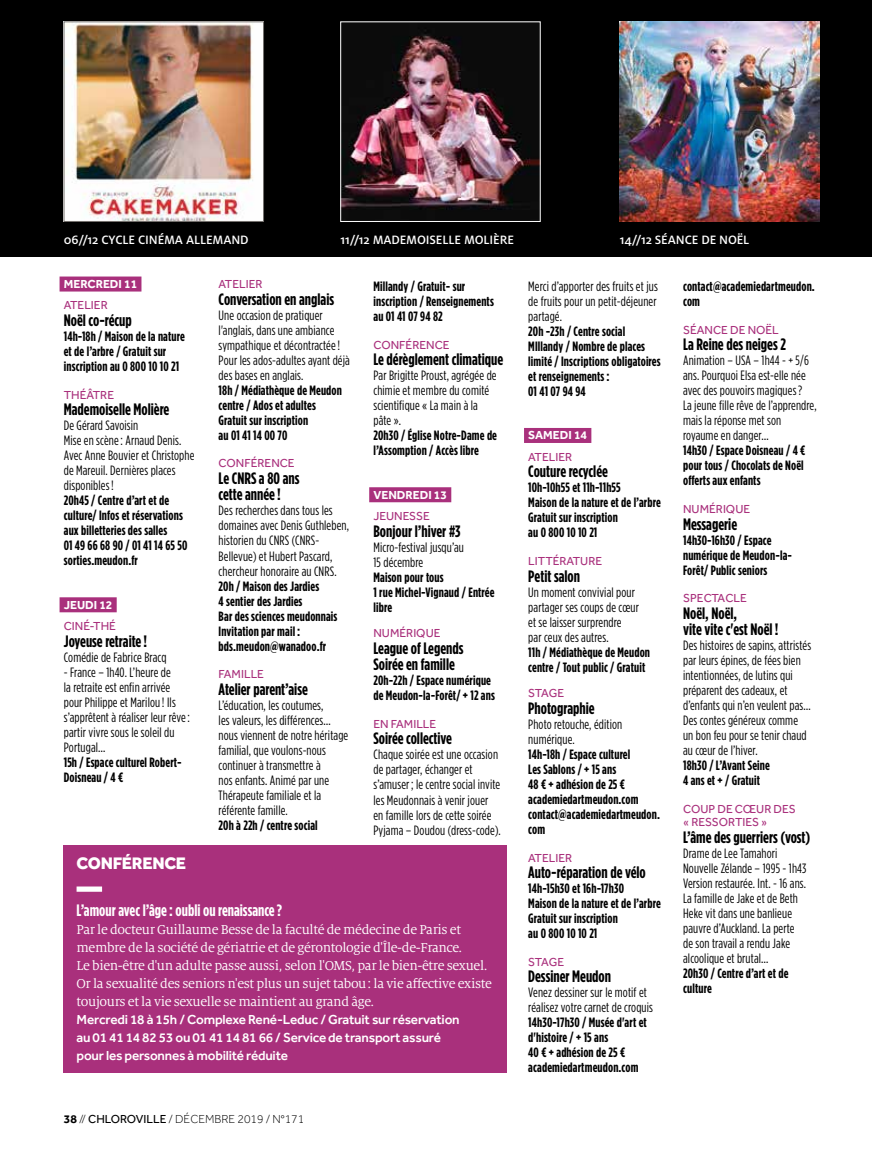
<style>
.page{position:relative;width:872px;height:1149px;background:#fff}
.page>*{position:absolute;margin:0;border:0;box-sizing:border-box;transform-origin:0 0}
.t1{font:800 17.25px "Effra";letter-spacing:-.015em;color:#fff}
.t2{font:700 16.5px/16.5px "Gotham Condensed";color:#000}
.t3{font:700 16.5px "Gotham Condensed";color:#fff}
.t4{font:14.25px/18px "Milo Serif OT";letter-spacing:-.025em;color:#fff}
.t5{font:13.5px/15px "Gotham Condensed";letter-spacing:.01em;color:#000}
.t6{font:700 13.5px/15px "Gotham Condensed";letter-spacing:.01em;color:#000}
.t7{font:500 13.5px/18px "Effra";letter-spacing:-.015em;color:#fff}
.t8{font:500 13.35px "Milo OT";letter-spacing:-.01em;color:#fff}
.t9{font:12px/12.8px "Effra";color:#a9307c}
.t10{font:700 12px "Effra";color:#fff}
.t11{font:300 12px "Effra";color:#000}
.s1{font-weight:700}
.s2{font-weight:400}
</style>
<div class="page">
<div style="left:0;top:0;width:872px;height:256px;background:#000"></div>
<div style="left:60px;top:276px;width:81px;height:15px;background:#a9307c"></div>
<div style="left:60px;top:597px;width:57px;height:15px;background:#a9307c"></div>
<div style="left:369px;top:487px;width:82px;height:15px;background:#a9307c"></div>
<div style="left:524px;top:428px;width:67px;height:15px;background:#a9307c"></div>
<img style="left:342px;top:24px;width:196px;height:195px">
<img style="left:66px;top:24px;width:196px;height:195px">
<img style="left:620px;top:22px;width:199px;height:199px">
<div style="left:64px;top:844px;width:443px;height:228px;background:#a9307c"></div>
<div style="left:77px;top:886px;width:25px;height:5px;background:#fff"></div>
<p class="t8" style="left:64px;top:232px;width:186px">06//12 CYCLE CINÉMA ALLEMAND</p>
<p class="t8" style="left:340px;top:232px;width:175px">11//12 MADEMOISELLE MOLIÈRE</p>
<p class="t8" style="left:620px;top:232px;width:131px">14//12 SÉANCE DE NOËL</p>
<p class="t10" style="left:64px;top:276px;width:75px">MERCREDI 11</p>
<p class="t9" style="left:64px;top:299px;width:45px">ATELIER</p>
<p class="t2" style="left:64px;top:311px;width:70px">Noël co-récup</p>
<p class="t6" style="left:64px;top:328px;width:122px">14h-18h / Maison de la nature et de l’arbre / Gratuit sur inscription au 0 800 10 10 21</p>
<p class="t9" style="left:64px;top:388px;width:52px">THÉÂTRE</p>
<p class="t2" style="left:64px;top:401px;width:107px">Mademoiselle Molière</p>
<p class="t5" style="left:64px;top:417px;width:132px">De Gérard Savoisin<br>Mise en scène : Arnaud Denis.<br>Avec Anne Bouvier et Christophe de Mareuil. Dernières places disponibles !</p>
<p class="t6" style="left:64px;top:493px;width:125px">20h45 / Centre d’art et de culture/ Infos et réservations aux billetteries des salles<br>01 49 66 68 90 / 01 41 14 65 50 sorties.meudon.fr</p>
<p class="t10" style="left:64px;top:597px;width:50px">JEUDI 12</p>
<p class="t9" style="left:64px;top:619px;width:54px">CINÉ-THÉ</p>
<p class="t2" style="left:64px;top:632px;width:85px">Joyeuse retraite !</p>
<p class="t5" style="left:64px;top:649px;width:104px">Comédie de Fabrice Bracq</p>
<p class="t5" style="left:64px;top:664px;width:128px">- France – 1h40. L’heure de<br>la retraite est enfin arrivée pour Philippe et Marilou ! Ils s’apprêtent à réaliser leur rêve : partir vivre sous le soleil du<br>Portugal…</p>
<p class="t6" style="left:64px;top:754px;width:119px">15h / Espace culturel Robert-<br>Doisneau / 4 €</p>
<p class="t9" style="left:219px;top:277px;width:45px">ATELIER</p>
<p class="t2" style="left:219px;top:290px;width:117px">Conversation en anglais</p>
<p class="t5" style="left:219px;top:307px;width:133px">Une occasion de pratiquer l'anglais, dans une ambiance sympathique et décontractée !<br>Pour les ados-adultes ayant déjà des bases en anglais.</p>
<p class="t6" style="left:219px;top:382px;width:125px">18h / Médiathèque de Meudon centre / Ados et adultes<br>Gratuit sur inscription<br>au 01 41 14 00 70</p>
<p class="t9" style="left:219px;top:457px;width:78px">CONFÉRENCE</p>
<p class="t2" style="left:219px;top:469px;width:82px">Le CNRS a 80 ans cette année !</p>
<p class="t5" style="left:219px;top:503px;width:132px">Des recherches dans tous les domaines avec Denis Guthleben, historien du CNRS (CNRS-<br>Bellevue) et Hubert Pascard, chercheur honoraire au CNRS.</p>
<p class="t6" style="left:219px;top:578px;width:120px">20h / Maison des Jardies<br>4 sentier des Jardies<br>Bar des sciences meudonnais<br>Invitation par mail : bds.meudon@wanadoo.fr</p>
<p class="t9" style="left:219px;top:667px;width:47px">FAMILLE</p>
<p class="t2" style="left:219px;top:680px;width:91px">Atelier parent’aise</p>
<p class="t5" style="left:219px;top:697px;width:131px">L’éducation, les coutumes,<br>les valeurs, les différences… nous viennent de notre héritage familial, que voulons-nous continuer à transmettre à<br>nos enfants. Animé par une<br>Thérapeute familiale et la référente famille.</p>
<p class="t6" style="left:219px;top:817px;width:101px">20h à 22h / centre social</p>
<p class="t6" style="left:373px;top:278px;width:122px">Millandy / Gratuit- sur inscription / Renseignements au 01 41 07 94 82</p>
<p class="t9" style="left:373px;top:338px;width:78px">CONFÉRENCE</p>
<p class="t2" style="left:373px;top:351px;width:131px">Le dérèglement climatique</p>
<p class="t5" style="left:373px;top:367px;width:125px">Par Brigitte Proust, agrégée de chimie et membre du comité scientifique « La main à la pâte ».</p>
<p class="t6" style="left:373px;top:428px;width:125px">20h30 / Église Notre-Dame de l’Assomption / Accès libre</p>
<p class="t10" style="left:373px;top:487px;width:75px">VENDREDI 13</p>
<p class="t9" style="left:373px;top:509px;width:58px">JEUNESSE</p>
<p class="t2" style="left:373px;top:522px;width:89px">Bonjour l’hiver #3</p>
<p class="t5" style="left:373px;top:539px;width:92px">Micro-festival jusqu’au<br>15 décembre</p>
<p class="t6" style="left:373px;top:569px;width:123px">Maison pour tous<br>1 rue Michel-Vignaud / Entrée libre</p>
<p class="t9" style="left:373px;top:626px;width:69px">NUMÉRIQUE</p>
<p class="t2" style="left:373px;top:639px;width:91px">League of Legends<br>Soirée en famille</p>
<p class="t6" style="left:373px;top:672px;width:123px">20h-22h / Espace numérique de Meudon-la-Forêt/ + 12 ans</p>
<p class="t9" style="left:373px;top:717px;width:64px">EN FAMILLE</p>
<p class="t2" style="left:373px;top:730px;width:80px">Soirée collective</p>
<p class="t5" style="left:373px;top:746px;width:129px">Chaque soirée est une occasion de partager, échanger et s’amuser ; le centre social invite les Meudonnais à venir jouer en famille lors de cette soirée<br>Pyjama – Doudou (dress-code).</p>
<p class="t1" style="left:77px;top:852px;width:111px">CONFÉRENCE</p>
<p class="t3" style="left:77px;top:900px;width:207px">L’amour avec l’âge : oubli ou renaissance ?</p>
<p class="t4" style="left:77px;top:920px;width:417px">Par le docteur Guillaume Besse de la faculté de médecine de Paris et membre de la société de gériatrie et de gérontologie d'Île-de-France.<br>Le bien-être d'un adulte passe aussi, selon l'OMS, par le bien-être sexuel.<br>Or la sexualité des seniors n'est plus un sujet tabou: la vie affective existe toujours et la vie sexuelle se maintient au grand âge.</p>
<p class="t7" style="left:77px;top:1009px;width:385px">Mercredi 18 à 15h / Complexe René-Leduc / Gratuit sur réservation au 01 41 14 82 53 ou 01 41 14 81 66 / Service de transport assuré pour les personnes à mobilité réduite</p>
<p class="t11" style="left:64px;top:1111px;width:242px"><span class="s1">38</span> // <span class="s2">CHLOROVILLE</span> / DÉCEMBRE 2019 / N°171</p>
<p class="t5" style="left:528px;top:278px;width:131px;text-align:justify">Merci d’apporter des fruits et jus de fruits pour un petit-déjeuner partagé.</p>
<p class="t6" style="left:528px;top:323px;width:134px">20h -23h / Centre social<br>MIllandy / Nombre de places limité / Inscriptions obligatoires et renseignements :<br>01 41 07 94 94</p>
<p class="t10" style="left:528px;top:428px;width:60px">SAMEDI 14</p>
<p class="t9" style="left:528px;top:450px;width:45px">ATELIER</p>
<p class="t2" style="left:528px;top:463px;width:81px">Couture recyclée</p>
<p class="t6" style="left:528px;top:480px;width:134px">10h-10h55 et 11h-11h55<br>Maison de la nature et de l’arbre<br>Gratuit sur inscription<br>au 0 800 10 10 21</p>
<p class="t9" style="left:528px;top:554px;width:75px">LITTÉRATURE</p>
<p class="t2" style="left:528px;top:567px;width:53px">Petit salon</p>
<p class="t5" style="left:528px;top:584px;width:112px">Un moment convivial pour partager ses coups de cœur et se laisser surprendre<br>par ceux des autres.</p>
<p class="t6" style="left:528px;top:644px;width:123px">11h / Médiathèque de Meudon centre / Tout public / Gratuit</p>
<p class="t9" style="left:528px;top:686px;width:37px">STAGE</p>
<p class="t2" style="left:528px;top:699px;width:68px">Photographie</p>
<p class="t5" style="left:528px;top:716px;width:95px">Photo retouche, édition numérique.</p>
<p class="t6" style="left:528px;top:746px;width:133px">14h-18h / Espace culturel<br>Les Sablons / + 15 ans<br>48 € + adhésion de 25 € academiedartmeudon.com contact@academiedartmeudon. com</p>
<p class="t9" style="left:528px;top:850px;width:45px">ATELIER</p>
<p class="t2" style="left:528px;top:863px;width:119px">Auto-réparation de vélo</p>
<p class="t6" style="left:528px;top:880px;width:134px">14h-15h30 et 16h-17h30<br>Maison de la nature et de l’arbre<br>Gratuit sur inscription<br>au 0 800 10 10 21</p>
<p class="t9" style="left:528px;top:955px;width:37px">STAGE</p>
<p class="t2" style="left:528px;top:968px;width:84px">Dessiner Meudon</p>
<p class="t5" style="left:528px;top:984px;width:126px">Venez dessiner sur le motif et réalisez votre carnet de croquis</p>
<p class="t6" style="left:528px;top:1014px;width:120px">14h30-17h30 / Musée d'art et d'histoire / + 15 ans<br>40 € + adhésion de 25 € academiedartmeudon.com</p>
<p class="t6" style="left:683px;top:278px;width:133px">contact@academiedartmeudon. com</p>
<p class="t9" style="left:683px;top:323px;width:97px">SÉANCE DE NOËL</p>
<p class="t2" style="left:683px;top:336px;width:104px">La Reine des neiges 2</p>
<p class="t5" style="left:683px;top:352px;width:135px">Animation – USA – 1h44 - + 5/6 ans. Pourquoi Elsa est-elle née avec des pouvoirs magiques ?<br>La jeune fille rêve de l’apprendre, mais la réponse met son royaume en danger…</p>
<p class="t6" style="left:683px;top:443px;width:124px">14h30 / Espace Doisneau / 4 € pour tous / Chocolats de Noël offerts aux enfants</p>
<p class="t9" style="left:683px;top:502px;width:69px">NUMÉRIQUE</p>
<p class="t2" style="left:683px;top:515px;width:56px">Messagerie</p>
<p class="t6" style="left:683px;top:532px;width:110px">14h30-16h30 / Espace numérique de Meudon-la-<br>Forêt/ Public seniors</p>
<p class="t9" style="left:683px;top:591px;width:65px">SPECTACLE</p>
<p class="t2" style="left:683px;top:604px;width:97px">Noël, Noël,<br>vite vite c'est Noël !</p>
<p class="t5" style="left:683px;top:637px;width:129px">Des histoires de sapins, attristés par leurs épines, de fées bien intentionnées, de lutins qui préparent des cadeaux, et d’enfants qui n’en veulent pas…<br>Des contes généreux comme un bon feu pour se tenir chaud au cœur de l’hiver.</p>
<p class="t6" style="left:683px;top:758px;width:88px">18h30 / L’Avant Seine<br>4 ans et + / Gratuit</p>
<p class="t9" style="left:683px;top:802px;width:114px">COUP DE CŒUR DES « RESSORTIES »</p>
<p class="t2" style="left:683px;top:828px;width:129px">L’âme des guerriers (vost)</p>
<p class="t5" style="left:683px;top:844px;width:125px">Drame de Lee Tamahori<br>Nouvelle Zélande – 1995 - 1h43<br>Version restaurée. Int. - 16 ans.<br>La famille de Jake et de Beth<br>Heke vit dans une banlieue pauvre d’Auckland. La perte de son travail a rendu Jake alcoolique et brutal…</p>
<p class="t6" style="left:683px;top:965px;width:107px">20h30 / Centre d’art et de culture</p>
</div>
